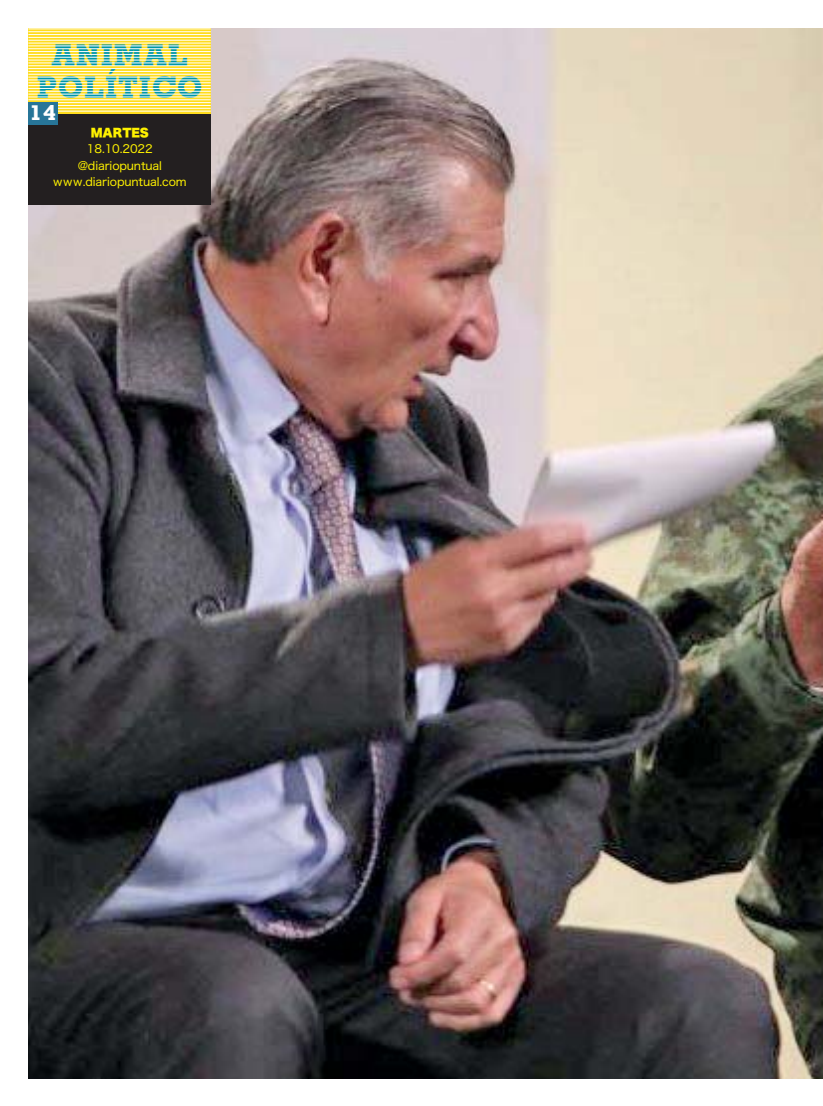
<style>
.page{position:relative;width:823px;height:1106px;background:#fff}
.page>*{position:absolute;margin:0;border:0;box-sizing:border-box;transform-origin:0 0}
.t1{font:700 30px/32.3px "Geometric Slab 703 BT Xtra";letter-spacing:.05em;color:#0097a7;text-align:center}
.t2{font:700 20px "Rockwell";color:#fff}
.t3{font:11.3px/16.4px "Hiragino Sans W4 90 msp RKSJ H";letter-spacing:-.01em;color:#fff200;text-align:center}
.t4{font:11.3px "Hiragino Sans W9 90 msp RKSJ H";letter-spacing:-.01em;color:#fff200}
</style>
<div class="page">
<img style="left:28px;top:28px;width:794px;height:1050px">
<svg style="left:29px;top:29px;width:181px;height:85px;background:#ffe03a"></svg>
<div style="left:29px;top:114px;width:181px;height:90px;background:#231f20"></div>
<hr style="left:28px;top:74px;width:182px;height:1px;background:#fff">
<hr style="left:28px;top:77px;width:182px;height:1px;background:#fff">
<hr style="left:28px;top:79px;width:182px;height:1px;background:#fff">
<hr style="left:28px;top:82px;width:182px;height:1px;background:#fff">
<hr style="left:28px;top:85px;width:182px;height:1px;background:#fff">
<hr style="left:28px;top:88px;width:182px;height:1px;background:#fff">
<hr style="left:28px;top:91px;width:182px;height:1px;background:#fff">
<hr style="left:28px;top:94px;width:182px;height:1px;background:#fff">
<hr style="left:28px;top:96px;width:182px;height:1px;background:#fff">
<hr style="left:28px;top:99px;width:182px;height:1px;background:#fff">
<hr style="left:28px;top:102px;width:182px;height:1px;background:#fff">
<hr style="left:28px;top:105px;width:182px;height:1px;background:#fff">
<hr style="left:28px;top:108px;width:182px;height:1px;background:#fff">
<hr style="left:28px;top:111px;width:182px;height:1px;background:#fff">
<hr style="left:28px;top:28px;width:182px;height:1px;background:#fff">
<hr style="left:28px;top:31px;width:182px;height:1px;background:#fff">
<hr style="left:28px;top:34px;width:182px;height:1px;background:#fff">
<hr style="left:28px;top:37px;width:182px;height:1px;background:#fff">
<hr style="left:28px;top:40px;width:182px;height:1px;background:#fff">
<hr style="left:28px;top:43px;width:182px;height:1px;background:#fff">
<hr style="left:28px;top:45px;width:182px;height:1px;background:#fff">
<hr style="left:28px;top:48px;width:182px;height:1px;background:#fff">
<hr style="left:28px;top:51px;width:182px;height:1px;background:#fff">
<hr style="left:28px;top:54px;width:182px;height:1px;background:#fff">
<hr style="left:28px;top:57px;width:182px;height:1px;background:#fff">
<hr style="left:28px;top:60px;width:182px;height:1px;background:#fff">
<hr style="left:28px;top:62px;width:182px;height:1px;background:#fff">
<hr style="left:28px;top:65px;width:182px;height:1px;background:#fff">
<hr style="left:28px;top:68px;width:182px;height:1px;background:#fff">
<hr style="left:28px;top:71px;width:182px;height:1px;background:#fff">
<div style="left:29px;top:102px;width:29px;height:22px;background:#277598"></div>
<h1 class="t1" style="left:37px;top:39px;width:166px">ANIMAL<br>POLÍTICO</h1>
<h2 class="t2" style="left:30px;top:107px;width:28px">14</h2>
<p class="t4" style="left:91px;top:128px;width:60px">MARTES</p>
<p class="t3" style="left:53px;top:142px;width:135px">18.10.2022 @diariopuntual www.diariopuntual.com</p>
</div>
